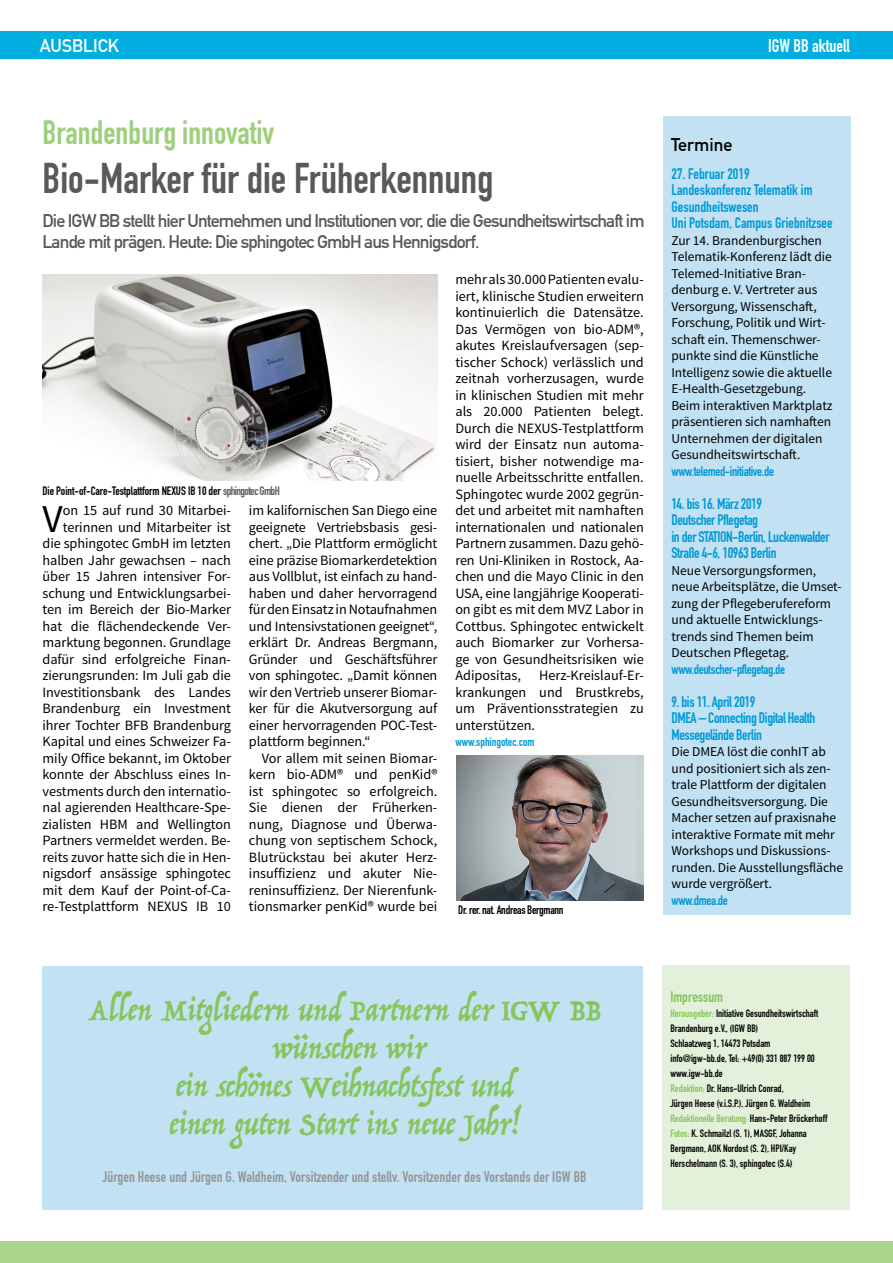
<style>
.page{position:relative;width:893px;height:1263px;background:#fff}
.page>*{position:absolute;margin:0;border:0;box-sizing:border-box;transform-origin:0 0}
.Überschrift_groß{font:42px "DIN Engschrift";color:#58595b}
.Flließ_Block_ohne_Ei{font:39.45px "Source Sans Pro";color:#000}
.Überschrift_Klein{font:33px "Trattatello";color:#85c55b}
.Überschrift_groß-2{font:33px "DIN Engschrift";color:#9dcf7c}
.Subhead{font:18px/21px "DIN Mittelschrift";letter-spacing:-.05em;color:#58595b}
.Subhead-2{font:18px "DIN Engschrift";color:#fff}
.Subhead-3{font:18px "DIN Mittelschrift";color:#fff}
.t1{font:18px "DIN Mittelschrift";color:#000}
.t2{font:15px/16.5px "DIN Engschrift";letter-spacing:-.025em;color:#0099d5}
.t3{font:15px/16.5px "DIN Engschrift";color:#0099d5}
.Überschrift_Klein-2{font:15px "DIN Engschrift";letter-spacing:.005em;color:#939598}
.t4{font:15px "DIN Engschrift";color:#85c55b}
.Flließ_Block_ohne_Ei-2{font:14.25px/16.5px "Source Sans Pro";letter-spacing:-.005em;color:#000;text-align:justify}
.t5{font:13.5px/16.5px "Source Sans Pro";letter-spacing:-.005em;color:#000}
.t6{font:13.5px "DIN Engschrift";letter-spacing:-.025em;color:#0099d5}
.BU{font:12px "DIN Engschrift";letter-spacing:-.005em;color:#000}
.BU-2{font:12px "DIN Engschrift";letter-spacing:-.025em;color:#000}
.Flließ_Block_ohne_Ei-3{font:12px "DIN Engschrift";letter-spacing:-.005em;color:#0099d5}
.Fließ_Flatter_ohne_E{font:10.5px/15px "DIN Engschrift";color:#000}
.Fließ_Flatter_ohne_E-2{font:10.5px "DIN Engschrift";color:#85c55b}
.s1{color:#58595b}
.s2{color:#85c55b}
.s3{color:#000}
</style>
<div class="page">
<div style="left:43px;top:966px;width:600px;height:243px;background:#c2e2f3"></div>
<div style="left:662px;top:965px;width:188px;height:244px;background:#e4f1da"></div>
<div style="left:663px;top:116px;width:187px;height:799px;background:#c2e2f3"></div>
<div style="left:0;top:32px;width:893px;height:27px;background:#00afdf"></div>
<div style="left:0;top:1241px;width:893px;height:22px;background:#a9d48b"></div>
<img style="left:456px;top:755px;width:188px;height:145px">
<img style="left:43px;top:275px;width:395px;height:205px">
<p class="Subhead-3" style="left:40px;top:35px;width:81px">AUSBLICK</p>
<p class="Subhead-2" style="left:768px;top:35px;width:83px">IGW BB aktuell</p>
<p class="Überschrift_groß-2" style="left:43px;top:113px;width:233px">Brandenburg innovativ</p>
<p class="Überschrift_groß" style="left:43px;top:154px;width:453px">Bio-Marker für die Früherkennung</p>
<p class="Subhead" style="left:43px;top:210px;width:604px">Die IGW BB stellt hier Unternehmen und Institutionen vor, die die Gesundheitswirtschaft im<br>Lande mit prägen. Heute: Die sphingotec GmbH aus Hennigsdorf.</p>
<p class="BU" style="left:43px;top:483px;width:239px">Die Point-of-Care-Testplattform NEXUS IB 10 der <span class="s1">sphingotec GmbH</span></p>
<p class="Flließ_Block_ohne_Ei-2" style="left:43px;top:502px;width:190px;text-align:right">on 15 auf rund 30 Mitarbei&shy;terinnen und Mitarbeiter ist die sphingotec GmbH im letzten halben Jahr gewachsen – nach über 15 Jahren intensiver For&shy;schung und Entwicklungsarbei&shy;ten im Bereich der Bio-Marker hat die flächendeckende Ver&shy;marktung begonnen. Grundlage dafür sind erfolgreiche Finan&shy;zierungsrunden: Im Juli gab die<br>Investitionsbank des Landes<br>Brandenburg ein Investment ihrer Tochter BFB Brandenburg<br>Kapital und eines Schweizer Fa&shy;mily Office bekannt, im Oktober konnte der Abschluss eines In&shy;vestments durch den internatio&shy;nal agierenden Healthcare-Spe&shy;zialisten HBM and Wellington<br>Partners vermeldet werden. Be&shy;reits zuvor hatte sich die in Hen&shy;nigsdorf ansässige sphingotec mit dem Kauf der Point-of-Ca&shy;re-Testplattform NEXUS IB 10</p>
<p class="Flließ_Block_ohne_Ei-2" style="left:249px;top:502px;width:190px">im kalifornischen San Diego eine geeignete Vertriebsbasis gesi&shy;chert. „Die Plattform ermöglicht eine präzise Biomarkerdetektion aus Vollblut, ist einfach zu hand&shy;haben und daher hervorragend für den Einsatz in Notaufnahmen und Intensivstationen geeignet“, erklärt Dr. Andreas Bergmann, Gründer und Geschäftsführer von sphingotec. „Damit können wir den Vertrieb unserer Biomar&shy;ker für die Akutversorgung auf einer hervorragenden POC-Test&shy;plattform beginnen.“</p>
<p class="Flließ_Block_ohne_Ei" style="left:43px;top:494px;width:22px">V</p>
<p class="Flließ_Block_ohne_Ei-2" style="left:249px;top:750px;width:190px;text-indent:13px">Vor allem mit seinen Biomar&shy;kern bio-ADM® und penKid® ist sphingotec so erfolgreich.<br>Sie dienen der Früherken&shy;nung, Diagnose und Überwa&shy;chung von septischem Schock, Blutrückstau bei akuter Herz&shy;insuffizienz und akuter Nie&shy;reninsuffizienz. Der Nierenfunk&shy;tionsmarker penKid® wurde bei</p>
<p class="Flließ_Block_ohne_Ei-2" style="left:455px;top:271px;width:190px">mehr als 30.000 Patienten evalu&shy;iert, klinische Studien erweitern kontinuierlich die Datensätze.<br>Das Vermögen von bio-ADM®, akutes Kreislaufversagen (sep&shy;tischer Schock) verlässlich und zeitnah vorherzusagen, wurde in klinischen Studien mit mehr als 20.000 Patienten belegt.<br>Durch die NEXUS-Testplattform wird der Einsatz nun automa&shy;tisiert, bisher notwendige ma&shy;nuelle Arbeitsschritte entfallen.<br>Sphingotec wurde 2002 gegrün&shy;det und arbeitet mit namhaften internationalen und nationalen Partnern zusammen. Dazu gehö&shy;ren Uni-Kliniken in Rostock, Aa&shy;chen und die Mayo Clinic in den USA, eine langjährige Kooperati&shy;on gibt es mit dem MVZ Labor in Cottbus. Sphingotec entwickelt auch Biomarker zur Vorhersa&shy;ge von Gesundheitsrisiken wie Adipositas,</p>
<p class="Flließ_Block_ohne_Ei-2" style="left:455px;top:667px;width:190px;text-indent:84px">Herz-Kreislauf-Er&shy;krankungen und Brustkrebs, um Präventionsstrategien zu unterstützen.</p>
<p class="Flließ_Block_ohne_Ei-3" style="left:455px;top:735px;width:81px">www.sphingotec.com</p>
<p class="BU-2" style="left:458px;top:903px;width:107px">Dr. rer. nat. Andreas Bergmann</p>
<p class="t1" style="left:671px;top:134px;width:63px">Termine</p>
<p class="t3" style="left:671px;top:165px;width:80px">27. Februar 2019</p>
<p class="t3" style="left:671px;top:182px;width:143px">Landeskonferenz Telematik im<br>Gesundheitswesen</p>
<p class="t3" style="left:671px;top:215px;width:163px">Uni Potsdam, Campus Griebnitzsee</p>
<p class="t5" style="left:671px;top:232px;width:163px">Zur 14. Brandenburgischen<br>Telematik-Konferenz lädt die<br>Telemed-Initiative Bran&shy;denburg e. V. Vertreter aus<br>Versorgung, Wissenschaft,<br>Forschung, Politik und Wirt&shy;schaft ein. Themenschwer&shy;punkte sind die Künstliche<br>Intelligenz sowie die aktuelle<br>E-Health-Gesetzgebung.<br>Beim interaktiven Marktplatz präsentieren sich namhaften<br>Unternehmen der digitalen<br>Gesundheitswirtschaft.</p>
<p class="t6" style="left:671px;top:463px;width:104px">www.telemed-initiative.de</p>
<p class="t2" style="left:671px;top:495px;width:92px">14. bis 16. März 2019</p>
<p class="t2" style="left:671px;top:512px;width:88px">Deutscher Pflegetag</p>
<p class="t2" style="left:671px;top:528px;width:160px">in der STATION-Berlin, Luckenwalder<br>Straße 4-6, 10963 Berlin</p>
<p class="t5" style="left:671px;top:562px;width:172px">Neue Versorgungsformen, neue Arbeitsplätze, die Umset&shy;zung der Pflegeberufereform und aktuelle Entwicklungs&shy;trends sind Themen beim<br>Deutschen Pflegetag.</p>
<p class="t6" style="left:671px;top:661px;width:115px">www.deutscher-pflegetag.de</p>
<p class="t2" style="left:671px;top:693px;width:85px">9. bis 11. April 2019</p>
<p class="t2" style="left:671px;top:710px;width:145px">DMEA – Connecting Digital Health</p>
<p class="t2" style="left:671px;top:726px;width:92px">Messegelände Berlin</p>
<p class="t5" style="left:671px;top:744px;width:173px">Die DMEA löst die conhIT ab und positioniert sich als zen&shy;trale Plattform der digitalen<br>Gesundheitsversorgung. Die<br>Macher setzen auf praxisnahe interaktive Formate mit mehr<br>Workshops und Diskussions&shy;runden. Die Ausstellungsfläche wurde vergrößert.</p>
<p class="t6" style="left:671px;top:892px;width:58px">www.dmea.de</p>
<p class="Überschrift_Klein" style="left:88px;top:989px;width:515px">Allen Mitgliedern und Partnern der IGW BB</p>
<p class="Überschrift_Klein" style="left:272px;top:1027px;width:154px">wünschen wir</p>
<p class="Überschrift_Klein" style="left:176px;top:1065px;width:339px">ein schönes Weihnachtsfest und</p>
<p class="Überschrift_Klein" style="left:169px;top:1103px;width:352px">einen guten Start ins neue Jahr!</p>
<p class="Überschrift_Klein-2" style="left:102px;top:1168px;width:486px">Jürgen Heese und Jürgen G. Waldheim, Vorsitzender und stellv. Vorsitzender des Vorstands der IGW BB</p>
<p class="t4" style="left:670px;top:987px;width:54px">Impressum</p>
<p class="Fließ_Flatter_ohne_E" style="left:670px;top:1005px;width:149px"><span class="s2">Herausgeber:</span> Initiative Gesundheitswirtschaft<br>Brandenburg e.V., (IGW BB)</p>
<p class="Fließ_Flatter_ohne_E" style="left:670px;top:1035px;width:102px">Schlaatzweg 1, 14473 Potsdam</p>
<p class="Fließ_Flatter_ohne_E" style="left:670px;top:1050px;width:146px">info@igw-bb.de, Tel: +49(0) 331 887 199 00</p>
<p class="Fließ_Flatter_ohne_E" style="left:670px;top:1065px;width:54px">www.igw-bb.de</p>
<p class="Fließ_Flatter_ohne_E" style="left:670px;top:1080px;width:115px"><span class="s2">Redaktion:</span> Dr. Hans-Ulrich Conrad,</p>
<p class="Fließ_Flatter_ohne_E" style="left:670px;top:1095px;width:141px">Jürgen Heese (v.i.S.P.), Jürgen G. Waldheim</p>
<p class="Fließ_Flatter_ohne_E-2" style="left:670px;top:1112px;width:159px">Redaktionelle Beratung: <span class="s3">Hans-Peter Bröckerhoff</span></p>
<p class="Fließ_Flatter_ohne_E" style="left:670px;top:1125px;width:138px"><span class="s2">Fotos:</span> K. Schmailzl (S. 1), MASGF, Johanna<br>Bergmann, AOK Nordost (S. 2), HPI/Kay</p>
<p class="Fließ_Flatter_ohne_E" style="left:670px;top:1155px;width:124px">Herschelmann (S. 3), sphingotec (S.4)</p>
</div>
